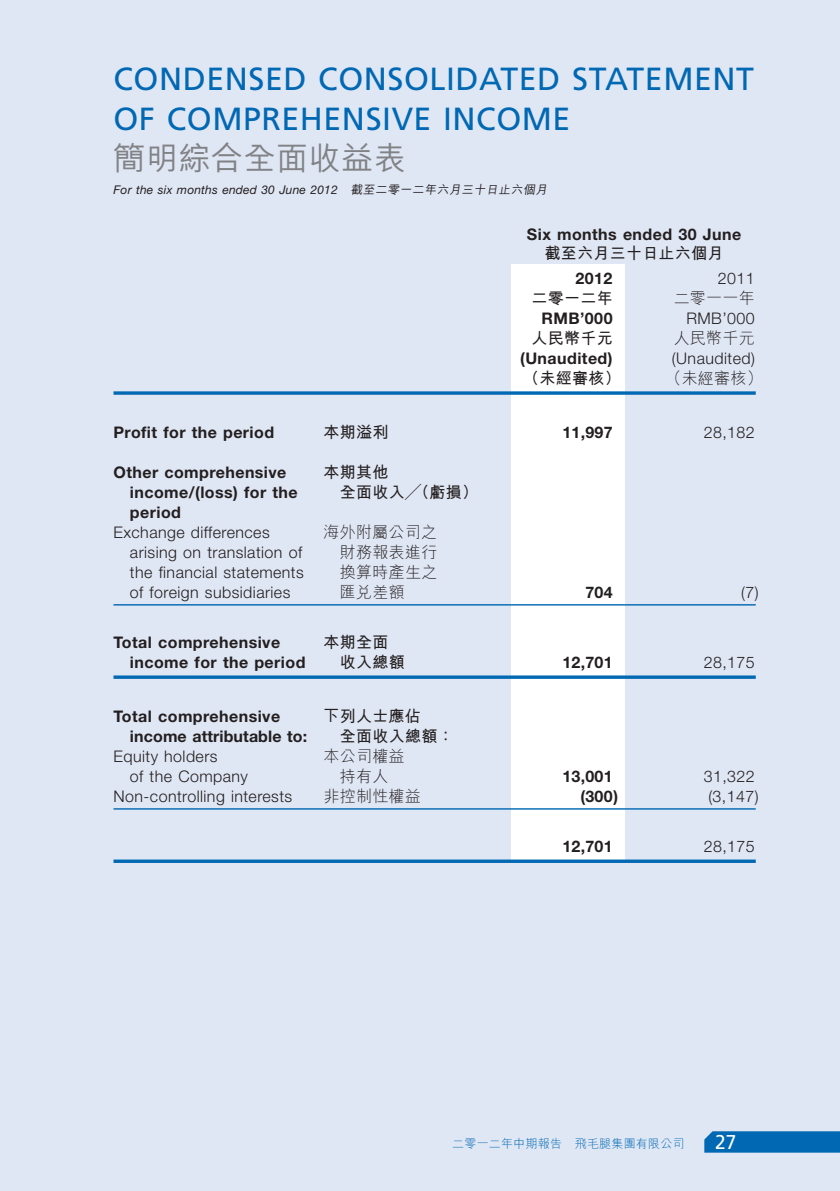
<style>
.page{position:relative;width:840px;height:1191px;background:#fff}
.page>*{position:absolute;margin:0;border:0;box-sizing:border-box;transform-origin:0 0}
.t1{font:32px/40px "Frutiger LT Std";letter-spacing:.015em;color:#0168b3}
.t2{font:20px "Frutiger LT Std";color:#fff;scale:.95 1}
.t3{font:300 16px/20px "Helvetica Neue LT Std";letter-spacing:.025em;color:#231f20}
.t4{font:700 16px/19px "Helvetica Neue LT Std";letter-spacing:.025em;color:#231f20;text-align:center}
.t5{font:700 16px "M Hei HK";letter-spacing:.015em;color:#231f20}
.t6{font:300 16px "M Hei HK";letter-spacing:.015em;color:#231f20}
.t7{font:700 16px "Helvetica Neue LT Std";letter-spacing:.005em;color:#231f20}
.t8{font:italic 12px "Helvetica Neue LT Std";letter-spacing:.015em;color:#231f20}
.t9{font:300 12px "M Hei HK";letter-spacing:.015em;color:#0168b3}
.s1{font-family:"M Hei HK";font-weight:500;color:#808285}
.s2{font-family:"M Hei HK";font-weight:500;font-style:normal}
.s3{font-family:"M Hei HK"}
.s4{font-weight:700}
</style>
<div class="page">
<div style="left:0;top:0;width:839px;height:1191px;background:#e0e7f4"></div>
<div style="left:704px;top:1131px;width:135px;height:21px;background:#0168b3"></div>
<div style="left:510px;top:264px;width:114px;height:596px;background:#fff"></div>
<svg style="left:113px;top:391px;width:642px;height:4px;background:#227bbc"></svg>
<hr style="left:113px;top:604px;width:642px;height:1px;background:#0168b3">
<svg style="left:113px;top:675px;width:642px;height:4px;background:#227bbc"></svg>
<hr style="left:113px;top:808px;width:642px;height:1px;background:#0168b3">
<svg style="left:113px;top:859px;width:642px;height:4px;background:#227bbc"></svg>
<p class="t1" style="left:113px;top:59px;width:641px">CONDENSED CONSOLIDATED STATEMENT<br>OF COMPREHENSIVE INCOME<br><span class="s1">簡明綜合全面收益表</span></p>
<p class="t8" style="left:113px;top:183px;width:437px">For the six months ended 30 June 2012 <span class="s2">截至二零一二年六月三十日止六個月</span></p>
<p class="t4" style="left:526px;top:224px;width:215px">Six months ended 30 June<span class="s3">截至六月三十日止六個月</span></p>
<p class="t4" style="left:575px;top:268px;width:38px">2012</p>
<p class="t3" style="left:717px;top:268px;width:38px">2011</p>
<p class="t5" style="left:531px;top:286px;width:83px">二零一二年</p>
<p class="t6" style="left:673px;top:287px;width:83px">二零一一年</p>
<p class="t4" style="left:541px;top:308px;width:73px">RMB’000</p>
<p class="t3" style="left:686px;top:308px;width:70px">RMB’000</p>
<p class="t5" style="left:531px;top:326px;width:83px">人民幣千元</p>
<p class="t6" style="left:673px;top:327px;width:83px">人民幣千元</p>
<p class="t4" style="left:520px;top:348px;width:94px">(Unaudited)</p>
<p class="t3" style="left:671px;top:348px;width:84px">(Unaudited)</p>
<p class="t5" style="left:523px;top:366px;width:99px">（未經審核）</p>
<p class="t6" style="left:665px;top:367px;width:99px">（未經審核）</p>
<p class="t4" style="left:113px;top:422px;width:162px">Profit for the period</p>
<p class="t5" style="left:323px;top:420px;width:66px">本期溢利</p>
<p class="t4" style="left:562px;top:422px;width:52px">11,997</p>
<p class="t3" style="left:703px;top:422px;width:53px">28,182</p>
<p class="t4" style="left:113px;top:462px;width:174px">Other comprehensive</p>
<p class="t5" style="left:323px;top:460px;width:66px">本期其他</p>
<p class="t4" style="left:130px;top:482px;width:169px">income/(loss) for the</p>
<p class="t5" style="left:340px;top:480px;width:140px">全面收入╱（虧損）</p>
<p class="t3" style="left:113px;top:502px;width:158px;text-indent:16px"><span class="s4">period<br></span>Exchange differences</p>
<p class="t6" style="left:323px;top:521px;width:115px">海外附屬公司之</p>
<p class="t3" style="left:130px;top:542px;width:174px">arising on translation of</p>
<p class="t6" style="left:340px;top:541px;width:99px">財務報表進行</p>
<p class="t3" style="left:130px;top:562px;width:175px">the financial statements</p>
<p class="t6" style="left:340px;top:561px;width:99px">換算時產生之</p>
<p class="t3" style="left:130px;top:582px;width:162px">of foreign subsidiaries</p>
<p class="t6" style="left:340px;top:581px;width:66px">匯兌差額</p>
<p class="t4" style="left:585px;top:582px;width:29px">704</p>
<p class="t3" style="left:740px;top:582px;width:19px">(7 )</p>
<p class="t4" style="left:113px;top:632px;width:168px">Total comprehensive</p>
<p class="t5" style="left:323px;top:630px;width:66px">本期全面</p>
<p class="t4" style="left:130px;top:652px;width:177px">income for the period</p>
<p class="t5" style="left:340px;top:650px;width:66px">收入總額</p>
<p class="t4" style="left:562px;top:652px;width:52px">12,701</p>
<p class="t3" style="left:703px;top:652px;width:53px">28,175</p>
<p class="t4" style="left:113px;top:706px;width:168px">Total comprehensive</p>
<p class="t5" style="left:323px;top:704px;width:99px">下列人士應佔</p>
<p class="t7" style="left:130px;top:726px;width:179px">income attributable to:</p>
<p class="t5" style="left:340px;top:724px;width:115px">全面收入總額：</p>
<p class="t3" style="left:113px;top:746px;width:105px">Equity holders</p>
<p class="t6" style="left:323px;top:745px;width:83px">本公司權益</p>
<p class="t3" style="left:130px;top:766px;width:119px">of the Company</p>
<p class="t6" style="left:340px;top:765px;width:50px">持有人</p>
<p class="t4" style="left:562px;top:766px;width:52px">13,001</p>
<p class="t3" style="left:703px;top:766px;width:53px">31,322</p>
<p class="t3" style="left:113px;top:786px;width:180px">Non-controlling interests</p>
<p class="t6" style="left:323px;top:785px;width:99px">非控制性權益</p>
<p class="t4" style="left:580px;top:786px;width:39px">(300)</p>
<p class="t3" style="left:708px;top:786px;width:52px">(3,147 )</p>
<p class="t4" style="left:562px;top:836px;width:52px">12,701</p>
<p class="t3" style="left:703px;top:836px;width:53px">28,175</p>
<p class="t9" style="left:452px;top:1135px;width:234px">二零一二年中期報告 飛毛腿集團有限公司</p>
<p class="t2" style="left:714px;top:1130px;width:24px">27</p>
</div>
